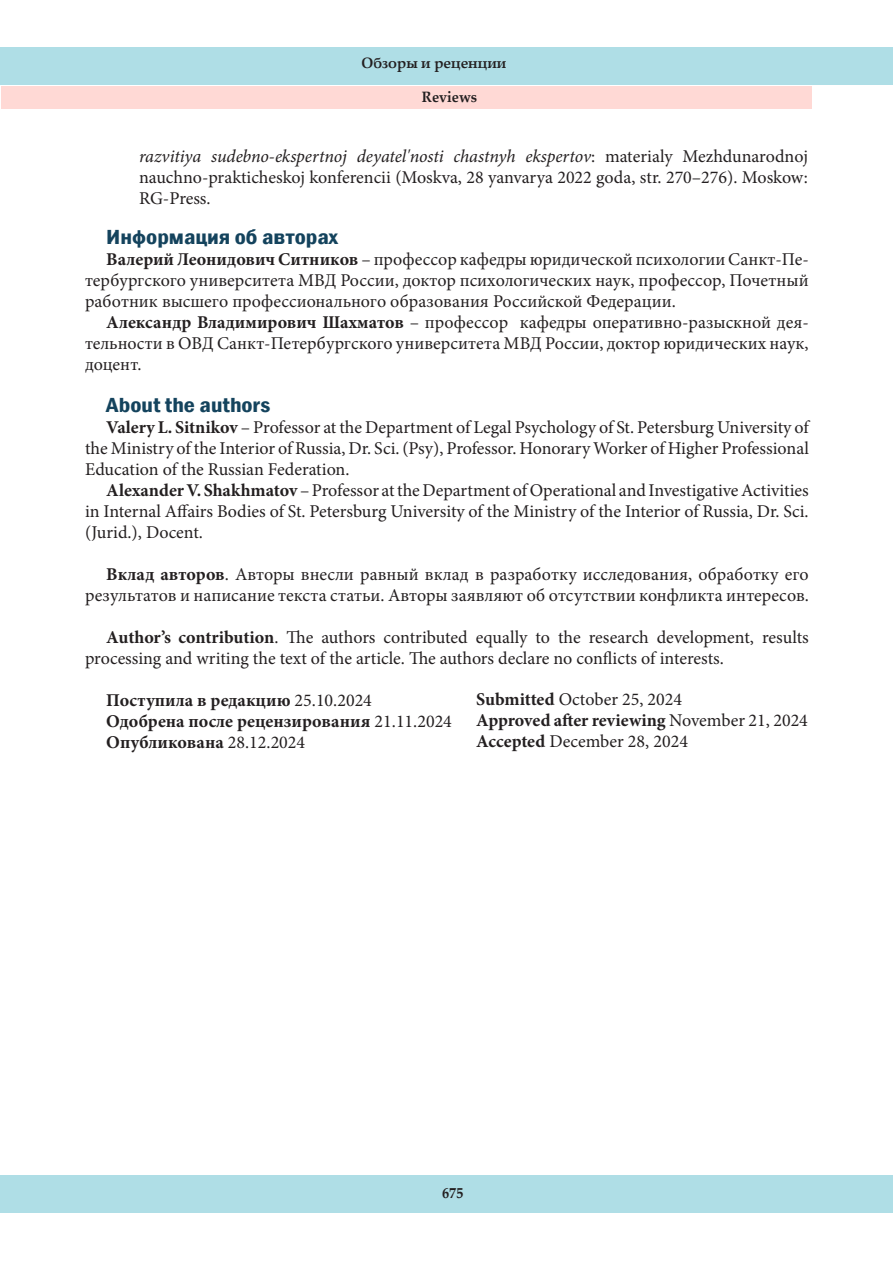
<style>
.page{position:relative;width:893px;height:1263px;background:#fff}
.page>*{position:absolute;margin:0;border:0;box-sizing:border-box;transform-origin:0 0}
.Текст_статьи{font:600 condensed 21px "Franklin Gothic";color:#14435d;scale:1.15 1}
.Текст_статьи-2{font:18px/21px "Minion Pro";color:#231f20;text-align:justify}
.список_литературы{font:18px/21px "Minion Pro";color:#231f20;text-align:justify}
.Текст_статьи-3{font:700 18px "Minion Pro";color:#231f20}
.t1{font:700 15px "Palatino Linotype";color:#231f20;scale:.95 1}
.s1{font-style:italic}
.s2{font-weight:700}
.s3{font-weight:400}
</style>
<div class="page">
<div style="left:0;top:48px;width:893px;height:37px;background:#afdee6"></div>
<div style="left:0;top:1175px;width:893px;height:38px;background:#afdee6"></div>
<div style="left:1px;top:87px;width:810px;height:22px;background:#ffd9d5"></div>
<p class="t1" style="left:362px;top:52px;width:154px">Обзоры и реценции</p>
<p class="t1" style="left:422px;top:86px;width:60px">Reviews</p>
<p class="список_литературы" style="left:139px;top:146px;width:670px"><span class="s1">razvitiya sudebno-ekspertnoj deyatel'nosti chastnyh ekspertov</span>: materialy Mezhdunarodnoj nauchno-prakticheskoj konferencii (Moskva, 28 yanvarya 2022 goda, str. 270–276). Moskow:<br>RG-Press.</p>
<p class="Текст_статьи" style="left:106px;top:223px;width:203px">Информация об авторах</p>
<p class="Текст_статьи-2" style="left:85px;top:249px;width:725px;text-indent:21px"><span class="s2">Валерий Леонидович Ситников</span> – профессор кафедры юридической психологии Санкт-Пе&shy;тербургского университета МВД России, доктор психологических наук, профессор, Почетный работник высшего профессионального образования Российской Федерации.</p>
<p class="Текст_статьи-2" style="left:85px;top:312px;width:725px;text-indent:21px"><span class="s2">Александр Владимирович Шахматов</span> – профессор кафедры оперативно-разыскной дея&shy;тельности в ОВД Санкт-Петербургского университета МВД России, доктор юридических наук, доцент.</p>
<p class="Текст_статьи" style="left:106px;top:391px;width:144px">About the authors</p>
<p class="Текст_статьи-2" style="left:85px;top:417px;width:725px;text-indent:21px"><span class="s2">Valery L. Sitnikov</span> – Professor at the Department of Legal Psychology of St. Petersburg University of the Ministry of the Interior of Russia, Dr. Sci. (Psy), Professor. Honorary Worker of Higher Professional Education of the Russian Federation.</p>
<p class="Текст_статьи-2" style="left:85px;top:480px;width:725px;text-indent:21px"><span class="s2">Alexander V. Shakhmatov</span> – Professor at the Department of Operational and Investigative Activities in Internal Affairs Bodies of St. Petersburg University of the Ministry of the Interior of Russia, Dr. Sci. (Jurid.), Docent.</p>
<p class="Текст_статьи-2" style="left:85px;top:564px;width:725px;text-align:right"><span class="s2">Вклад авторов</span>. Авторы внесли равный вклад в разработку исследования, обработку его результатов и написание текста статьи. Авторы заявляют об отсутствии конфликта интересов.</p>
<p class="Текст_статьи-2" style="left:85px;top:627px;width:725px;text-indent:21px"><span class="s2">Author’s contribution</span>. The authors contributed equally to the research development, results processing and writing the text of the article. The authors declare no conflicts of interests.</p>
<p class="Текст_статьи-3" style="left:106px;top:688px;width:267px">Поступила в редакцию <span class="s3">25.10.2024</span></p>
<p class="Текст_статьи-3" style="left:106px;top:709px;width:347px">Одобрена после рецензирования <span class="s3">21.11.2024</span></p>
<p class="Текст_статьи-3" style="left:106px;top:730px;width:200px">Опубликована <span class="s3">28.12.2024</span></p>
<p class="Текст_статьи-2" style="left:476px;top:689px;width:207px"><span class="s2">Submitted</span> October 25, 2024</p>
<p class="Текст_статьи-3" style="left:476px;top:708px;width:333px">Approved after reviewing <span class="s3">November 21, 2024</span></p>
<p class="Текст_статьи-2" style="left:476px;top:731px;width:213px"><span class="s2">Accepted</span> December 28, 2024</p>
<p class="t1" style="left:442px;top:1182px;width:24px">675</p>
</div>
